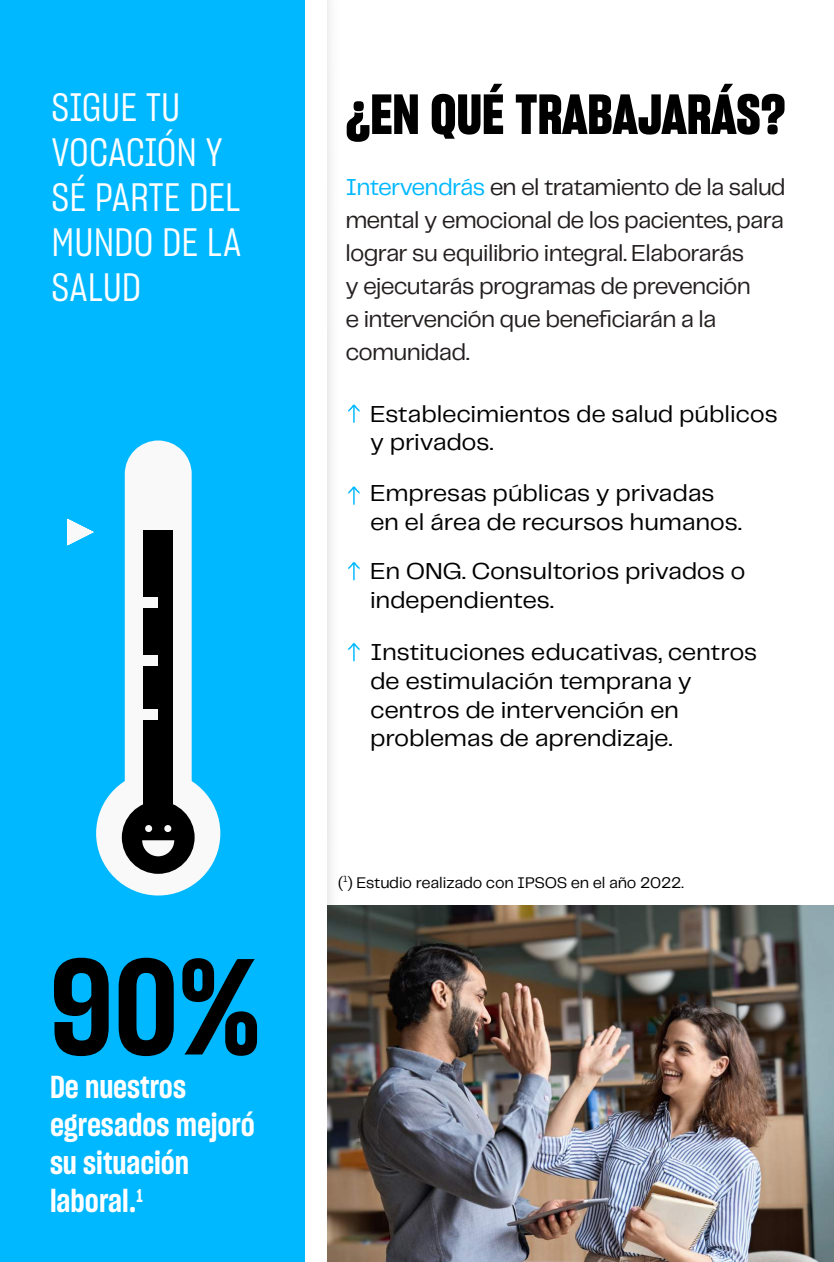
<style>
.page{position:relative;width:834px;height:1262px;background:#fff}
.page>*{position:absolute;margin:0;border:0;box-sizing:border-box;transform-origin:0 0}
.t1{font:133.05px "Sharp Grotesk Semi Bold 15";color:#000}
.t2{font:55px "Sharp Grotesk Bold 15";color:#000}
.t3{font:39px/45px "Sharp Grotesk Book 15";color:#fff}
.t4{font:31px/38px "Sharp Grotesk Semi Bold 15";color:#fff}
.t5{font:24px/28.8px "Telegraf";letter-spacing:-.01em;color:#000;scale:1.05 1}
.t6{font:24px/33px "Telegraf";letter-spacing:-.03em;color:#241f1f}
.t7{font:16px "Telegraf";letter-spacing:-.015em;color:#000}
.s1{color:#00b8ff}
</style>
<div class="page">
<div style="left:0;top:0;width:316px;height:1262px;background:#00b8ff"></div>
<svg style="left:327px;top:0;width:11px;height:906px"></svg>
<svg style="left:348px;top:405px;width:12px;height:18px"></svg>
<svg style="left:348px;top:487px;width:12px;height:18px"></svg>
<svg style="left:348px;top:562px;width:12px;height:18px"></svg>
<svg style="left:348px;top:643px;width:12px;height:18px"></svg>
<div style="left:306px;top:0;width:21px;height:1262px;background:#fff"></div>
<svg style="left:67px;top:519px;width:27px;height:26px"></svg>
<div style="left:96px;top:771px;width:124px;height:125px;background:#f9f9f9;border-radius:50%"></div>
<div style="left:125px;top:441px;width:67px;height:381px;background:#f9f9f9"></div>
<div style="left:122px;top:801px;width:73px;height:73px;background:#000;border-radius:50%"></div>
<div style="left:143px;top:530px;width:30px;height:318px;background:#000"></div>
<div style="left:145px;top:825px;width:7px;height:7px;background:#f9f9f9;border-radius:50%"></div>
<div style="left:164px;top:825px;width:7px;height:7px;background:#f9f9f9;border-radius:50%"></div>
<svg style="left:142px;top:840px;width:32px;height:16px"></svg>
<div style="left:138px;top:597px;width:20px;height:11px;background:#f9f9f9"></div>
<div style="left:138px;top:655px;width:20px;height:11px;background:#f9f9f9"></div>
<div style="left:138px;top:709px;width:20px;height:11px;background:#f9f9f9"></div>
<img style="left:327px;top:906px;width:507px;height:356px">
<h3 class="t3" style="left:52px;top:83px;width:191px">SIGUE TU<br>VOCACIÓN Y<br>SÉ PARTE DEL<br>MUNDO DE LA<br>SALUD</h3>
<h1 class="t1" style="left:50px;top:914px;width:212px">90%</h1>
<p class="t4" style="left:50px;top:1067px;width:206px">De nuestros egresados mejoró su situación laboral.<sup>1</sup></p>
<h2 class="t2" style="left:346px;top:76px;width:441px">¿EN QUÉ TRABAJARÁS?</h2>
<p class="t6" style="left:345px;top:170px;width:442px"><span class="s1">Intervendrás</span> en el tratamiento de la salud mental y emocional de los pacientes, para lograr su equilibrio integral. Elaborarás<br>y ejecutarás programas de prevención<br>e intervención que beneficiarán a la comunidad.</p>
<p class="t5" style="left:370px;top:398px;width:390px">Establecimientos de salud públicos y privados.</p>
<p class="t5" style="left:370px;top:478px;width:356px">Empresas públicas y privadas en el área de recursos humanos.</p>
<p class="t5" style="left:370px;top:556px;width:359px">En ONG. Consultorios privados o independientes.</p>
<p class="t5" style="left:370px;top:637px;width:370px">Instituciones educativas, centros de estimulación temprana y centros de intervención en problemas de aprendizaje.</p>
<p class="t7" style="left:338px;top:872px;width:347px">(<sup>1</sup>) Estudio realizado con IPSOS en el año 2022.</p>
</div>
